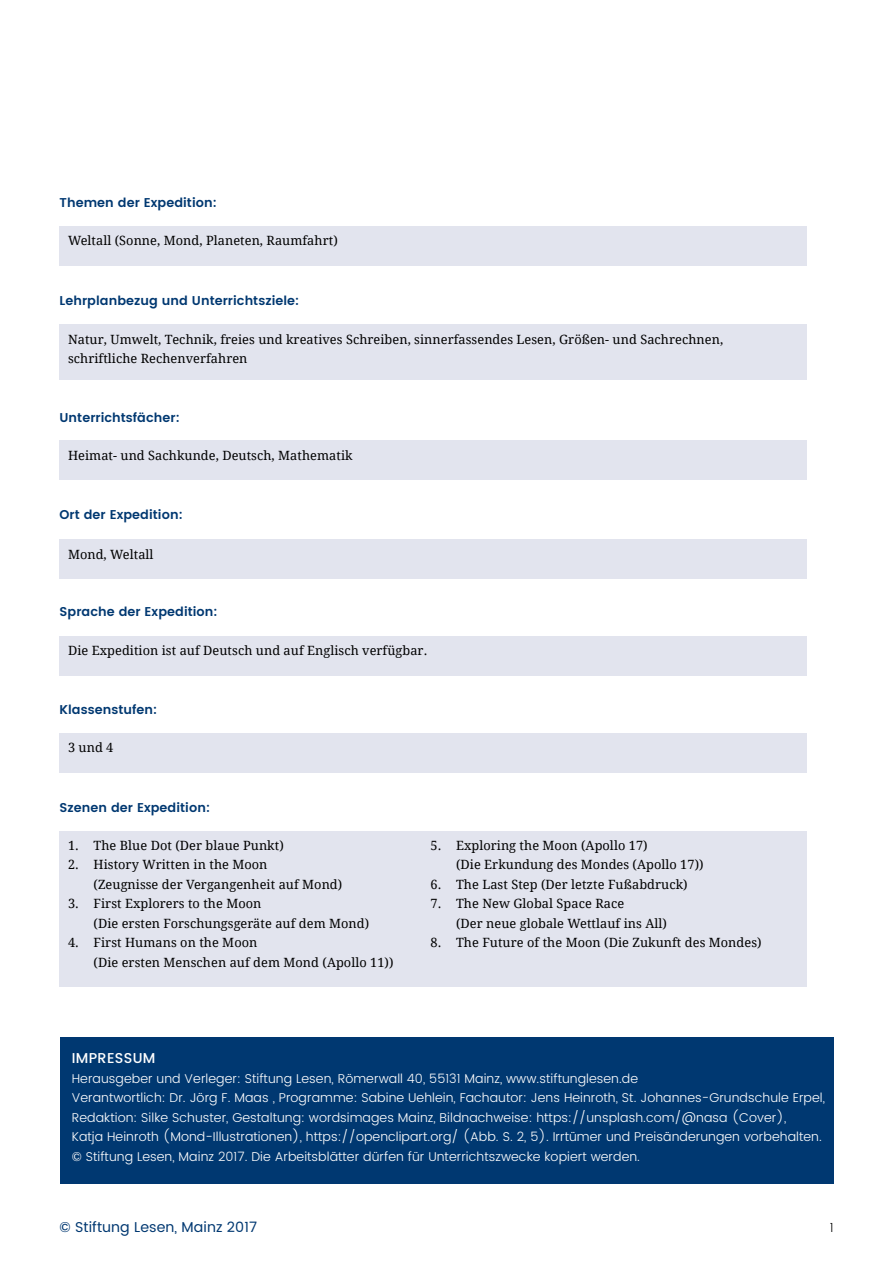
<style>
.page{position:relative;width:893px;height:1263px;background:#fff}
.page>*{position:absolute;margin:0;border:0;box-sizing:border-box;transform-origin:0 0}
.t1{font:14.25px "Poppins DE";letter-spacing:.005em;color:#003871}
.t2{font:500 14.25px "Poppins DE";letter-spacing:.025em;color:#fff}
.t3{font:12.75px/19.5px "Droid Serif";letter-spacing:.005em;color:#000}
.t4{font:300 12.75px/19.5px "Poppins DE";letter-spacing:.005em;color:#fff}
.t5{font:600 12.75px "Poppins DE";letter-spacing:.005em;color:#003871}
.t6{font:300 12.75px "Poppins DE";color:#000}
</style>
<div class="page">
<div style="left:60px;top:226px;width:747px;height:39px;background:#e2e4ee"></div>
<div style="left:60px;top:324px;width:747px;height:56px;background:#e2e4ee"></div>
<div style="left:60px;top:441px;width:747px;height:39px;background:#e2e4ee"></div>
<div style="left:60px;top:539px;width:747px;height:39px;background:#e2e4ee"></div>
<div style="left:60px;top:636px;width:747px;height:39px;background:#e2e4ee"></div>
<div style="left:60px;top:733px;width:747px;height:39px;background:#e2e4ee"></div>
<div style="left:60px;top:1037px;width:773px;height:147px;background:#003871"></div>
<div style="left:60px;top:831px;width:747px;height:155px;background:#e2e4ee"></div>
<p class="t5" style="left:60px;top:193px;width:159px">Themen der Expedition:</p>
<p class="t3" style="left:68px;top:230px;width:271px">Weltall (Sonne, Mond, Planeten, Raumfahrt)</p>
<p class="t5" style="left:60px;top:291px;width:241px">Lehrplanbezug und Unterrichtsziele:</p>
<p class="t3" style="left:68px;top:329px;width:657px">Natur, Umwelt, Technik, freies und kreatives Schreiben, sinnerfassendes Lesen, Größen- und Sachrechnen, schriftliche Rechenverfahren</p>
<p class="t5" style="left:60px;top:408px;width:122px">Unterrichtsfächer:</p>
<p class="t3" style="left:68px;top:445px;width:286px">Heimat- und Sachkunde, Deutsch, Mathematik</p>
<p class="t5" style="left:60px;top:505px;width:125px">Ort der Expedition:</p>
<p class="t3" style="left:68px;top:544px;width:87px">Mond, Weltall</p>
<p class="t5" style="left:60px;top:602px;width:160px">Sprache der Expedition:</p>
<p class="t3" style="left:68px;top:641px;width:361px">Die Expedition ist auf Deutsch und auf Englisch verfügbar.</p>
<p class="t5" style="left:60px;top:700px;width:99px">Klassenstufen:</p>
<p class="t3" style="left:68px;top:738px;width:47px">3 und 4</p>
<p class="t5" style="left:60px;top:797px;width:152px">Szenen der Expedition:</p>
<p class="t3" style="left:68px;top:835px;width:217px">1. The Blue Dot (Der blaue Punkt)</p>
<p class="t3" style="left:68px;top:854px;width:201px">2. History Written in the Moon</p>
<p class="t3" style="left:94px;top:874px;width:250px">(Zeugnisse der Vergangenheit auf Mond)</p>
<p class="t3" style="left:68px;top:893px;width:195px">3. First Explorers to the Moon</p>
<p class="t3" style="left:94px;top:913px;width:277px">(Die ersten Forschungsgeräte auf dem Mond)</p>
<p class="t3" style="left:68px;top:932px;width:191px">4. First Humans on the Moon</p>
<p class="t3" style="left:94px;top:952px;width:301px">(Die ersten Menschen auf dem Mond (Apollo 11))</p>
<p class="t3" style="left:431px;top:835px;width:219px">5. Exploring the Moon (Apollo 17)</p>
<p class="t3" style="left:456px;top:854px;width:249px">(Die Erkundung des Mondes (Apollo 17))</p>
<p class="t3" style="left:431px;top:874px;width:259px">6. The Last Step (Der letzte Fußabdruck)</p>
<p class="t3" style="left:431px;top:893px;width:195px">7. The New Global Space Race</p>
<p class="t3" style="left:456px;top:913px;width:212px">(Der neue globale Wettlauf ins All)</p>
<p class="t3" style="left:431px;top:932px;width:333px">8. The Future of the Moon (Die Zukunft des Mondes)</p>
<p class="t2" style="left:72px;top:1047px;width:85px">IMPRESSUM</p>
<p class="t4" style="left:72px;top:1069px;width:568px">Herausgeber und Verleger: Stiftung Lesen, Römerwall 40, 55131 Mainz, www.stiftunglesen.de</p>
<p class="t4" style="left:72px;top:1088px;width:755px">Verantwortlich: Dr. Jörg F. Maas , Programme: Sabine Uehlein, Fachautor: Jens Heinroth, St. Johannes-Grundschule Erpel,<br>Redaktion: Silke Schuster, Gestaltung: wordsimages Mainz, Bildnachweise: https://unsplash.com/@nasa (Cover),</p>
<p class="t4" style="left:72px;top:1127px;width:751px">Katja Heinroth (Mond-Illustrationen), https://openclipart.org/ (Abb. S. 2, 5). Irrtümer und Preisänderungen vorbehalten.</p>
<p class="t4" style="left:72px;top:1147px;width:570px">© Stiftung Lesen, Mainz 2017. Die Arbeitsblätter dürfen für Unterrichtszwecke kopiert werden.</p>
<p class="t1" style="left:60px;top:1217px;width:199px">© Stiftung Lesen, Mainz 2017</p>
<p class="t6" style="left:830px;top:1218px;width:5px">1</p>
</div>
